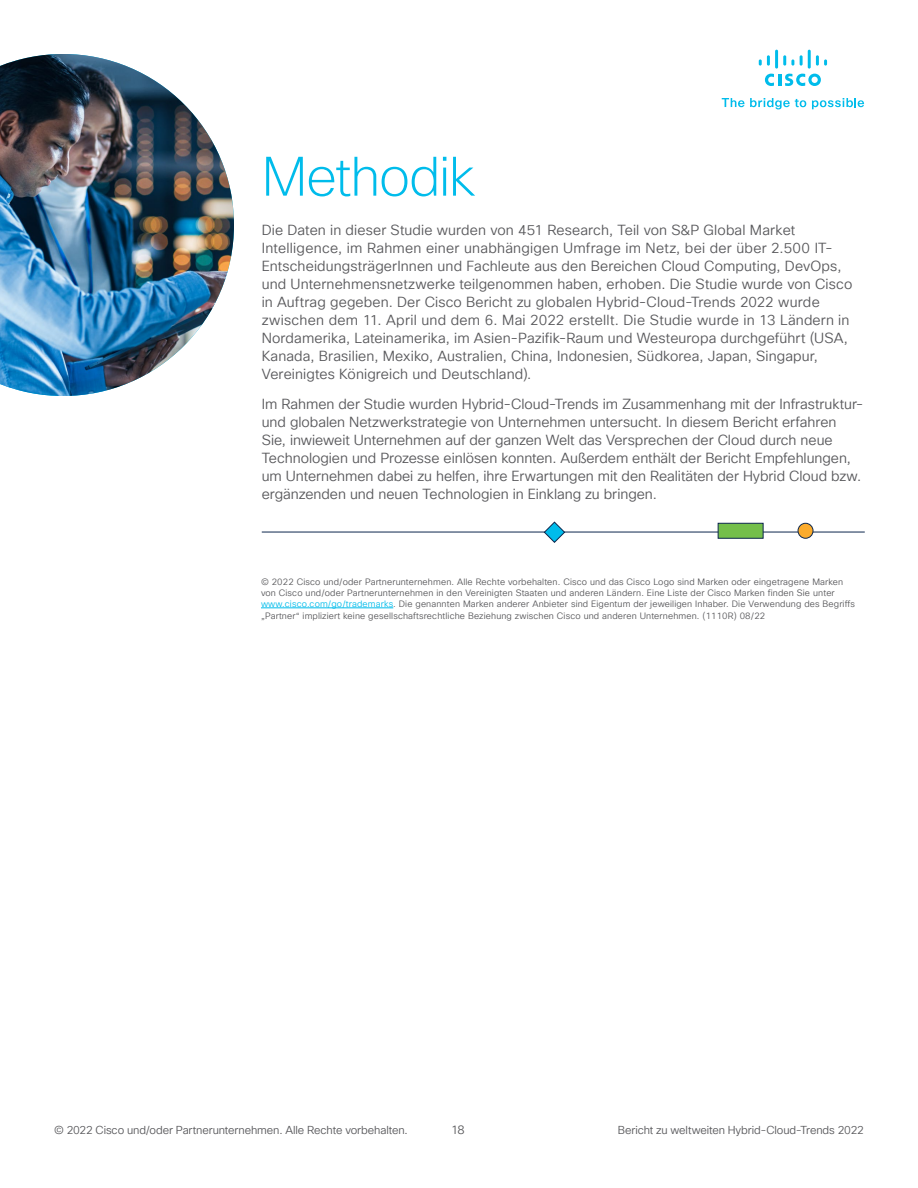
<style>
.page{position:relative;width:918px;height:1188px;background:#fff}
.page>*{position:absolute;margin:0;border:0;box-sizing:border-box;transform-origin:0 0}
.t1{font:200 54px "Cisco Sans TT";letter-spacing:-.02em;color:#00bceb}
.t2{font:14.25px/18px "Cisco Sans TT Light";letter-spacing:.005em;color:#58585b}
.t3{font:12px "Cisco Sans TT Light";color:#58585b}
.t4{font:11.25px "Cisco Sans TT Light";letter-spacing:-.01em;color:#58585b}
.t5{font:9px/11.2px "Cisco Sans TT Light";letter-spacing:.015em;color:#58585b}
.s1{color:#00bceb}
</style>
<div class="page">
<svg style="left:722px;top:98px;width:84px;height:11px"></svg>
<svg style="left:812px;top:98px;width:52px;height:11px"></svg>
<svg style="left:765px;top:74px;width:56px;height:12px"></svg>
<svg style="left:759px;top:55px;width:11px;height:11px"></svg>
<hr style="left:775px;top:50px;width:3px;height:19px;background:#00bceb">
<svg style="left:783px;top:55px;width:11px;height:11px"></svg>
<svg style="left:800px;top:55px;width:3px;height:11px"></svg>
<hr style="left:808px;top:50px;width:3px;height:19px;background:#00bceb">
<svg style="left:816px;top:55px;width:11px;height:11px"></svg>
<hr style="left:262px;top:532px;width:603px;height:1px;background:#0d274d">
<svg style="left:543px;top:521px;width:23px;height:22px"></svg>
<div style="left:718px;top:523px;width:46px;height:16px;background:#74bf4b;border:1px solid #0d274d"></div>
<div style="left:798px;top:523px;width:15px;height:15px;background:#fbab2c;border-radius:50%"></div>
<div style="left:798px;top:523px;width:15px;height:16px;border:1px solid #0d274d;border-radius:50%"></div>
<hr style="left:261px;top:608px;width:132px;height:1px;background:#00bceb">
<img style="left:0;top:54px;width:234px;height:342px">
<h1 class="t1" style="left:262px;top:142px;width:215px">Methodik</h1>
<p class="t2" style="left:262px;top:221px;width:592px">Die Daten in dieser Studie wurden von 451 Research, Teil von S&amp;P Global Market Intelligence, im Rahmen einer unabhängigen Umfrage im Netz, bei der über 2.500 IT-EntscheidungsträgerInnen und Fachleute aus den Bereichen Cloud Computing, DevOps, und Unternehmensnetzwerke teilgenommen haben, erhoben. Die Studie wurde von Cisco in Auftrag gegeben. Der Cisco Bericht zu globalen Hybrid-Cloud-Trends 2022 wurde zwischen dem 11. April und dem 6. Mai 2022 erstellt. Die Studie wurde in 13 Ländern in Nordamerika, Lateinamerika, im Asien-Pazifik-Raum und Westeuropa durchgeführt (USA, Kanada, Brasilien, Mexiko, Australien, China, Indonesien, Südkorea, Japan, Singapur, Vereinigtes Königreich und Deutschland).</p>
<p class="t2" style="left:262px;top:395px;width:603px">Im Rahmen der Studie wurden Hybrid-Cloud-Trends im Zusammenhang mit der Infrastruktur&shy;und globalen Netzwerkstrategie von Unternehmen untersucht. In diesem Bericht erfahren Sie, inwieweit Unternehmen auf der ganzen Welt das Versprechen der Cloud durch neue Technologien und Prozesse einlösen konnten. Außerdem enthält der Bericht Empfehlungen, um Unternehmen dabei zu helfen, ihre Erwartungen mit den Realitäten der Hybrid Cloud bzw. ergänzenden und neuen Technologien in Einklang zu bringen.</p>
<p class="t5" style="left:261px;top:576px;width:596px">© 2022 Cisco und/oder Partnerunternehmen. Alle Rechte vorbehalten. Cisco und das Cisco Logo sind Marken oder eingetragene Marken von Cisco und/oder Partnerunternehmen in den Vereinigten Staaten und anderen Ländern. Eine Liste der Cisco Marken finden Sie unter <span class="s1">www.cisco.com/go/trademarks</span>. Die genannten Marken anderer Anbieter sind Eigentum der jeweiligen Inhaber. Die Verwendung des Begriffs „Partner“ impliziert keine gesellschaftsrechtliche Beziehung zwischen Cisco und anderen Unternehmen. (1110R) 08/22</p>
<p class="t4" style="left:54px;top:1123px;width:355px">© 2022 Cisco und/oder Partnerunternehmen. Alle Rechte vorbehalten.</p>
<p class="t3" style="left:451px;top:1122px;width:15px">18</p>
<p class="t4" style="left:618px;top:1123px;width:247px">Bericht zu weltweiten Hybrid-Cloud-Trends 2022</p>
</div>
